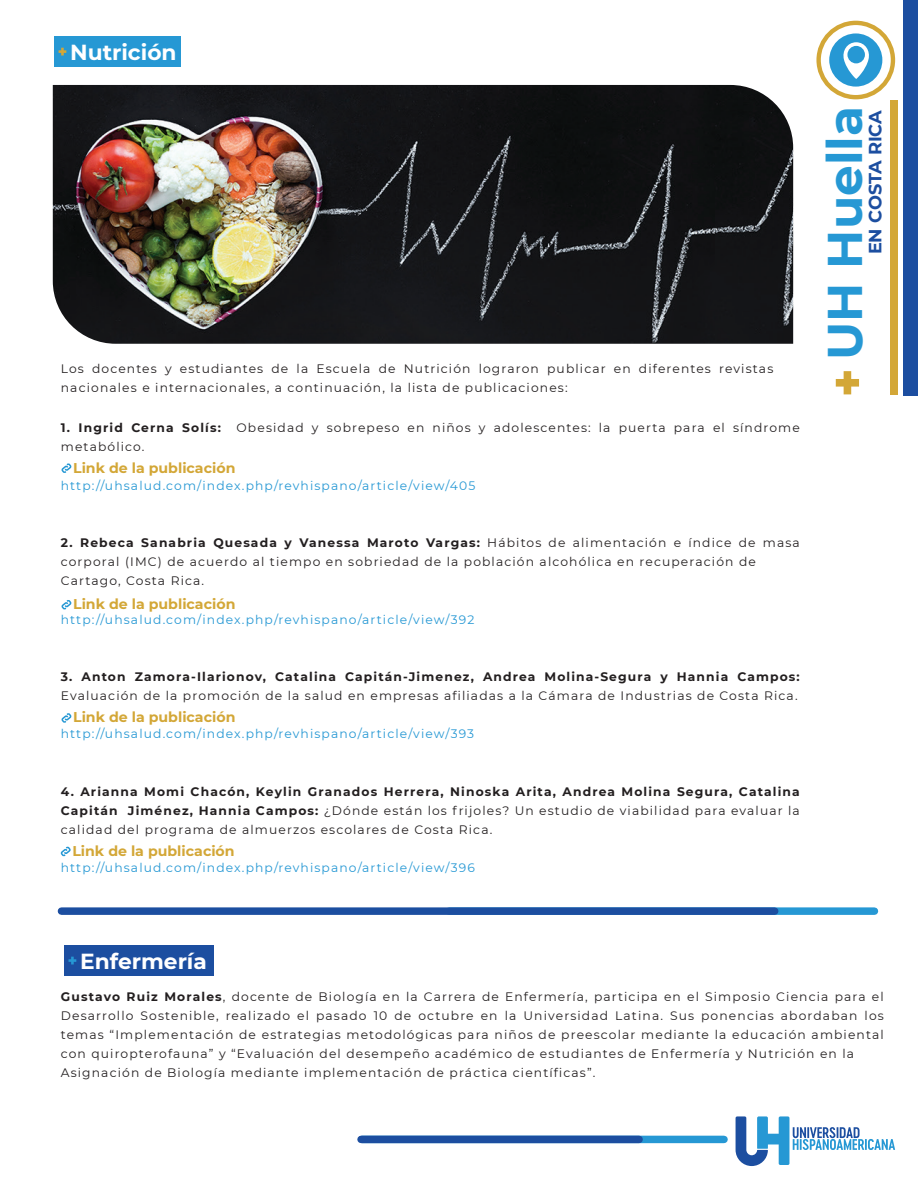
<style>
.page{position:relative;width:918px;height:1188px;background:#fff}
.page>*{position:absolute;margin:0;border:0;box-sizing:border-box;transform-origin:0 0}
.t1{font:700 48.6px "Montserrat";color:#2698d4}
.t2{font:700 21.75px "Montserrat";color:#fff}
.t3{font:700 17.7px "Montserrat";letter-spacing:-.005em;color:#1c4ea0}
.t4{font:700 14.1px "Montserrat";color:#d3a737}
.t5{font:12.3px/19.2px "Montserrat";letter-spacing:.09em;color:#231f20}
.t6{font:700 12.3px/19.2px "Montserrat";letter-spacing:.09em;color:#231f20;text-align:justify}
.t7{font:12.3px "Montserrat";letter-spacing:.09em;color:#2698d4}
.s1{font-weight:700}
.s2{font-weight:400}
</style>
<div class="page">
<div style="left:362px;top:1136px;width:362px;height:7px;background:#2698d4"></div>
<div style="left:361px;top:1136px;width:278px;height:7px;background:#1c4ea0"></div>
<svg style="left:736px;top:1116px;width:159px;height:50px"></svg>
<img style="left:53px;top:85px;width:740px;height:259px">
<svg style="left:836px;top:371px;width:23px;height:23px"></svg>
<div style="left:829px;top:33px;width:53px;height:54px;background:#2698d4;border-radius:50%"></div>
<svg style="left:843px;top:42px;width:26px;height:37px"></svg>
<div style="left:847px;top:46px;width:18px;height:17px;background:#2698d4;border-radius:50%"></div>
<div style="left:816px;top:21px;width:79px;height:78px;border:4px solid #d3a737;border-radius:50%"></div>
<div style="left:904px;top:0;width:14px;height:395px;background:#1c4ea0"></div>
<div style="left:890px;top:100px;width:7px;height:295px;background:#d3a737"></div>
<svg style="left:62px;top:463px;width:9px;height:10px"></svg>
<svg style="left:62px;top:600px;width:9px;height:10px"></svg>
<svg style="left:62px;top:713px;width:9px;height:10px"></svg>
<svg style="left:61px;top:846px;width:10px;height:11px"></svg>
<div style="left:449px;top:907px;width:425px;height:8px;background:#2698d4"></div>
<div style="left:61px;top:907px;width:714px;height:8px;background:#1c4ea0"></div>
<div style="left:54px;top:36px;width:126px;height:31px;background:#2698d4"></div>
<svg style="left:59px;top:48px;width:7px;height:8px"></svg>
<div style="left:64px;top:945px;width:149px;height:31px;background:#1c4ea0"></div>
<svg style="left:69px;top:957px;width:7px;height:7px"></svg>
<h2 class="t2" style="left:70px;top:36px;width:108px">Nutrición</h2>
<p class="t5" style="left:61px;top:359px;width:714px">Los docentes y estudiantes de la Escuela de Nutrición lograron publicar en diferentes revistas nacionales e internacionales, a continuación, la lista de publicaciones:</p>
<p class="t6" style="left:61px;top:418px;width:162px">1. Ingrid Cerna Solís:</p>
<p class="t5" style="left:237px;top:418px;width:565px">Obesidad y sobrepeso en niños y adolescentes: la puerta para el síndrome</p>
<p class="t5" style="left:61px;top:437px;width:85px">metabólico.</p>
<p class="t7" style="left:61px;top:477px;width:416px">http://uhsalud.com/index.php/revhispano/article/view/405</p>
<p class="t4" style="left:73px;top:458px;width:164px">Link de la publicación</p>
<p class="t5" style="left:61px;top:533px;width:740px"><span class="s1">2. Rebeca Sanabria Quesada y Vanessa Maroto Vargas:</span> Hábitos de alimentación e índice de masa corporal (IMC) de acuerdo al tiempo en sobriedad de la población alcohólica en recuperación de<br>Cartago, Costa Rica.</p>
<p class="t7" style="left:61px;top:611px;width:415px">http://uhsalud.com/index.php/revhispano/article/view/392</p>
<p class="t4" style="left:73px;top:594px;width:164px">Link de la publicación</p>
<p class="t6" style="left:61px;top:666px;width:741px">3. Anton Zamora-Ilarionov, Catalina Capitán-Jimenez, Andrea Molina-Segura y Hannia Campos:</p>
<p class="t5" style="left:61px;top:686px;width:738px">Evaluación de la promoción de la salud en empresas afiliadas a la Cámara de Industrias de Costa Rica.</p>
<p class="t7" style="left:61px;top:726px;width:415px">http://uhsalud.com/index.php/revhispano/article/view/393</p>
<p class="t4" style="left:73px;top:707px;width:164px">Link de la publicación</p>
<p class="t6" style="left:61px;top:781px;width:741px">4. Arianna Momi Chacón, Keylin Granados Herrera, Ninoska Arita, Andrea Molina Segura, Catalina Capitán Jiménez, Hannia Campos: <span class="s2">¿Dónde están los frijoles? Un estudio de viabilidad para evaluar la calidad del programa de almuerzos escolares de Costa Rica.</span></p>
<p class="t7" style="left:61px;top:859px;width:416px">http://uhsalud.com/index.php/revhispano/article/view/396</p>
<p class="t4" style="left:72px;top:841px;width:164px">Link de la publicación</p>
<h1 class="t1" style="left:810px;top:360px;width:255px;rotate:-90deg">UH Huella</h1>
<h3 class="t3" style="left:862px;top:254px;width:146px;rotate:-90deg">EN COSTA RICA</h3>
<h2 class="t2" style="left:80px;top:945px;width:128px">Enfermería</h2>
<p class="t5" style="left:61px;top:986px;width:825px"><span class="s1">Gustavo Ruiz Morales</span>, docente de Biología en la Carrera de Enfermería, participa en el Simposio Ciencia para el Desarrollo Sostenible, realizado el pasado 10 de octubre en la Universidad Latina. Sus ponencias abordaban los temas “Implementación de estrategias metodológicas para niños de preescolar mediante la educación ambiental con quiropterofauna” y “Evaluación del desempeño académico de estudiantes de Enfermería y Nutrición en la Asignación de Biología mediante implementación de práctica científicas”.</p>
</div>
